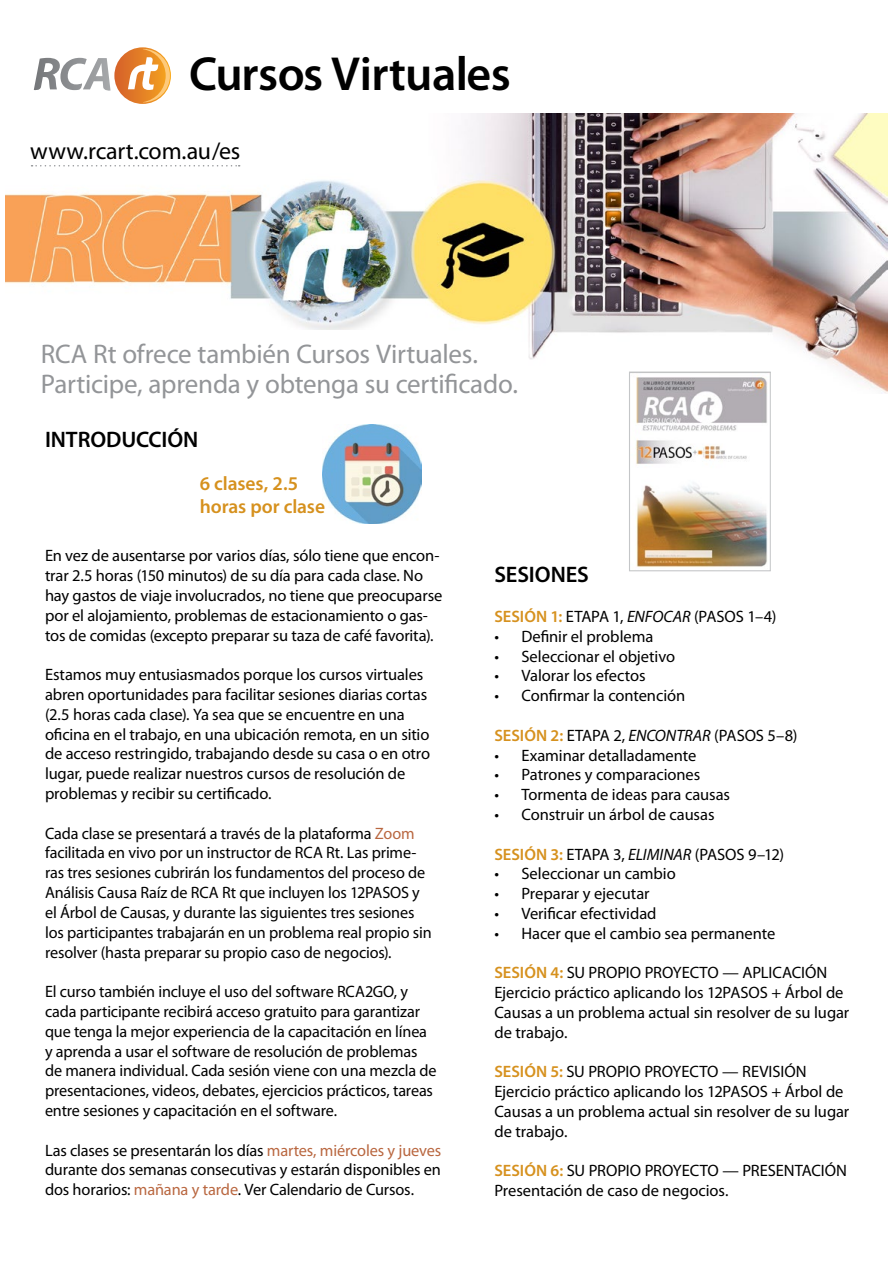
<style>
.page{position:relative;width:893px;height:1263px;background:#fff}
.page>*{position:absolute;margin:0;border:0;box-sizing:border-box;transform-origin:0 0}
.t1{font:600 48px "Myriad Pro";letter-spacing:-.015em;color:#000}
.t2{font:27px/30px "Myriad Pro";letter-spacing:-.01em;color:#939598}
.t3{font:24px "Myriad Pro";letter-spacing:-.01em;color:#000}
.t4{font:600 22.5px "Myriad Pro";letter-spacing:-.005em;color:#000}
.t5{font:600 19.5px/22.5px "Myriad Pro";letter-spacing:-.005em;color:#d6911e}
.t6{font:16.5px/19.8px "Myriad Pro";letter-spacing:-.005em;color:#000}
.s1{color:#b96740}
.s2{font-weight:600;color:#d6911e}
.s3{font-style:italic}
</style>
<div class="page">
<img style="left:5px;top:113px;width:883px;height:281px">
<img style="left:322px;top:425px;width:99px;height:99px">
<img style="left:631px;top:374px;width:138px;height:193px">
<div style="left:629px;top:372px;width:142px;height:199px;border:1px solid #c4c6c8"></div>
<div style="left:18px;top:331px;width:412px;height:55px;background:#fff"></div>
<svg style="left:34px;top:58px;width:77px;height:33px"></svg>
<svg style="left:114px;top:47px;width:57px;height:57px"></svg>
<svg style="left:128px;top:49px;width:42px;height:53px"></svg>
<svg style="left:32px;top:165px;width:208px;height:2px"></svg>
<div style="left:41px;top:343px;width:486px;height:81px;background:#fff"></div>
<h1 class="t1" style="left:189px;top:43px;width:323px">Cursos Virtuales</h1>
<h3 class="t3" style="left:30px;top:136px;width:212px">www.rcart.com.au/es</h3>
<h2 class="t2" style="left:41px;top:339px;width:479px">RCA Rt ofrece también Cursos Virtuales.<br>Participe, aprenda y obtenga su certificado.</h2>
<h3 class="t4" style="left:45px;top:426px;width:155px">INTRODUCCIÓN</h3>
<p class="t5" style="left:200px;top:472px;width:127px">6 clases, 2.5 horas por clase</p>
<p class="t6" style="left:45px;top:546px;width:399px">En vez de ausentarse por varios días, sólo tiene que encon&shy;trar 2.5 horas (150 minutos) de su día para cada clase. No hay gastos de viaje involucrados, no tiene que preocuparse por el alojamiento, problemas de estacionamiento o gas&shy;tos de comidas (excepto preparar su taza de café favorita).</p>
<p class="t6" style="left:45px;top:664px;width:387px">Estamos muy entusiasmados porque los cursos virtuales abren oportunidades para facilitar sesiones diarias cortas (2.5 horas cada clase). Ya sea que se encuentre en una oficina en el trabajo, en una ubicación remota, en un sitio de acceso restringido, trabajando desde su casa o en otro lugar, puede realizar nuestros cursos de resolución de problemas y recibir su certificado.</p>
<p class="t6" style="left:45px;top:823px;width:388px">Cada clase se presentará a través de la plataforma <span class="s1">Zoom </span>facilitada en vivo por un instructor de RCA Rt. Las prime&shy;ras tres sesiones cubrirán los fundamentos del proceso de Análisis Causa Raíz de RCA Rt que incluyen los 12PASOS y el Árbol de Causas, y durante las siguientes tres sesiones los participantes trabajarán en un problema real propio sin resolver (hasta preparar su propio caso de negocios).</p>
<p class="t6" style="left:45px;top:981px;width:393px">El curso también incluye el uso del software RCA2GO, y cada participante recibirá acceso gratuito para garantizar que tenga la mejor experiencia de la capacitación en línea y aprenda a usar el software de resolución de problemas de manera individual. Cada sesión viene con una mezcla de presentaciones, videos, debates, ejercicios prácticos, tareas entre sesiones y capacitación en el software.</p>
<p class="t6" style="left:45px;top:1140px;width:398px;text-align:justify">Las clases se presentarán los días <span class="s1">martes, miércoles y jueves </span>durante dos semanas consecutivas y estarán disponibles en dos horarios: <span class="s1">mañana y tarde</span>. Ver Calendario de Cursos.</p>
<h3 class="t4" style="left:494px;top:560px;width:96px">SESIONES</h3>
<p class="t6" style="left:494px;top:606px;width:284px"><span class="s2">SESIÓN 1:</span> ETAPA 1, <span class="s3">ENFOCAR</span> (PASOS 1–4)</p>
<p class="t6" style="left:494px;top:626px;width:160px">• Definir el problema</p>
<p class="t6" style="left:494px;top:646px;width:182px">• Seleccionar el objetivo</p>
<p class="t6" style="left:494px;top:666px;width:153px">• Valorar los efectos</p>
<p class="t6" style="left:494px;top:685px;width:192px">• Confirmar la contención</p>
<p class="t6" style="left:494px;top:725px;width:305px"><span class="s2">SESIÓN 2:</span> ETAPA 2, <span class="s3">ENCONTRAR</span> (PASOS 5–8)</p>
<p class="t6" style="left:494px;top:745px;width:203px">• Examinar detalladamente</p>
<p class="t6" style="left:494px;top:765px;width:207px">• Patrones y comparaciones</p>
<p class="t6" style="left:494px;top:784px;width:237px">• Tormenta de ideas para causas</p>
<p class="t6" style="left:494px;top:804px;width:222px">• Construir un árbol de causas</p>
<p class="t6" style="left:494px;top:844px;width:291px"><span class="s2">SESIÓN 3:</span> ETAPA 3, <span class="s3">ELIMINAR</span> (PASOS 9–12)</p>
<p class="t6" style="left:494px;top:864px;width:183px">• Seleccionar un cambio</p>
<p class="t6" style="left:494px;top:883px;width:157px">• Preparar y ejecutar</p>
<p class="t6" style="left:494px;top:903px;width:164px">• Verificar efectividad</p>
<p class="t6" style="left:494px;top:923px;width:282px">• Hacer que el cambio sea permanente</p>
<p class="t6" style="left:494px;top:963px;width:356px"><span class="s2">SESIÓN 4:</span> SU PROPIO PROYECTO — APLICACIÓN Ejercicio práctico aplicando los 12PASOS + Árbol de Causas a un problema actual sin resolver de su lugar de trabajo.</p>
<p class="t6" style="left:494px;top:1062px;width:356px"><span class="s2">SESIÓN 5:</span> SU PROPIO PROYECTO — REVISIÓN Ejercicio práctico aplicando los 12PASOS + Árbol de Causas a un problema actual sin resolver de su lugar de trabajo.</p>
<p class="t6" style="left:494px;top:1161px;width:354px"><span class="s2">SESIÓN 6:</span> SU PROPIO PROYECTO — PRESENTACIÓN<br>Presentación de caso de negocios.</p>
</div>
